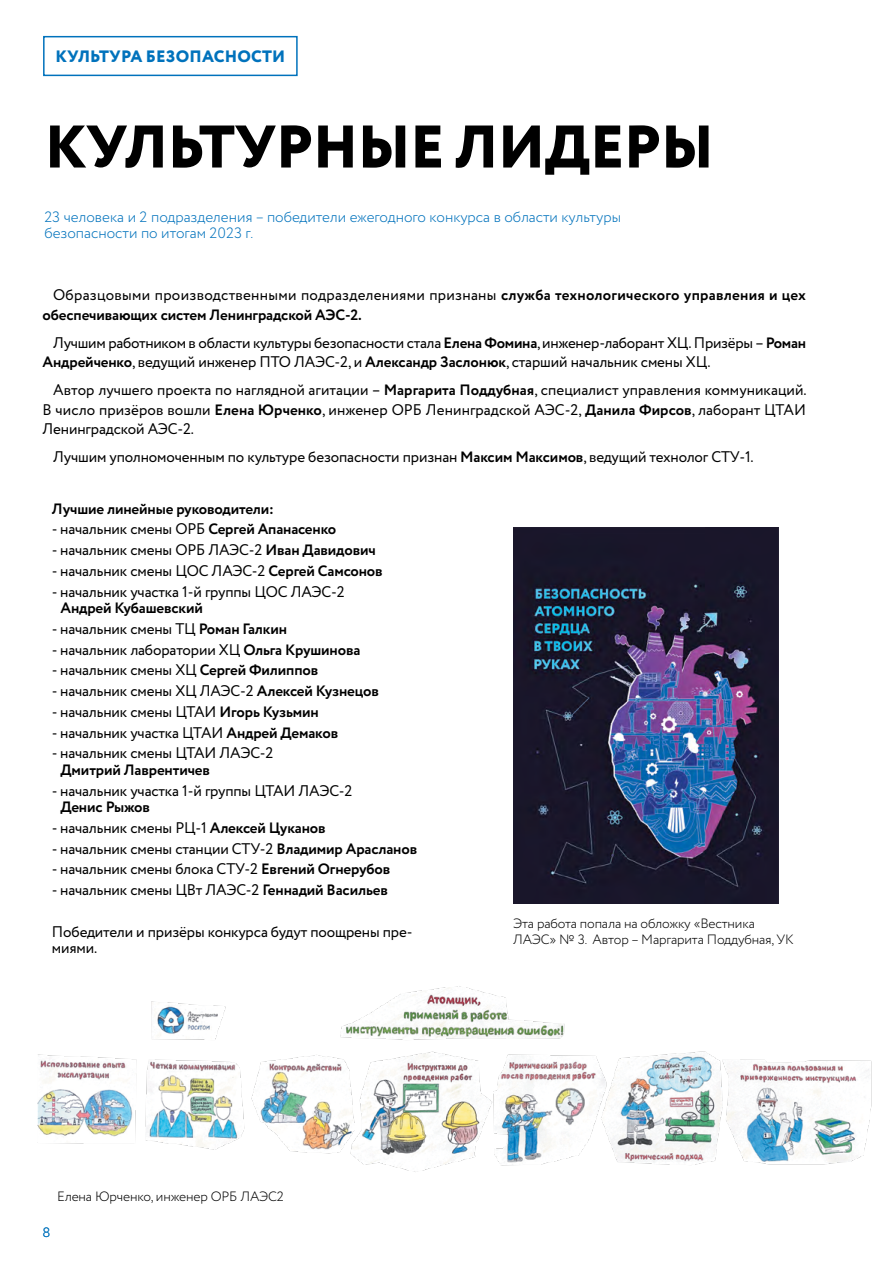
<style>
.page{position:relative;width:893px;height:1263px;background:#fff}
.page>*{position:absolute;margin:0;border:0;box-sizing:border-box;transform-origin:0 0}
.t1{font:800 60px "Circe";letter-spacing:-.01em;color:#000}
.t2{font:800 16.5px "Circe";letter-spacing:.01em;color:#0072bc}
.t3{font:15px/19.5px "Circe";letter-spacing:-.01em;color:#000}
.t4{font:700 15px/19.5px "Circe";letter-spacing:-.01em;color:#000}
.t5{font:300 15px/16.5px "Circe";color:#0072bc}
.t6{font:300 13.5px/16.2px "Circe";letter-spacing:-.01em;color:#000}
.t7{font:300 13.5px "Circe";color:#0072bc}
.s1{font-weight:400}
.s2{font-weight:700}
</style>
<div class="page">
<img style="left:513px;top:528px;width:266px;height:376px">
<div style="left:43px;top:36px;width:255px;height:40px;border:2px solid #0072bc"></div>
<img style="left:37px;top:986px;width:835px;height:186px">
<p class="t2" style="left:55px;top:45px;width:231px">КУЛЬТУРА БЕЗОПАСНОСТИ</p>
<h1 class="t1" style="left:45px;top:106px;width:671px">КУЛЬТУРНЫЕ ЛИДЕРЫ</h1>
<p class="t5" style="left:44px;top:209px;width:578px">23 человека и 2 подразделения – победители ежегодного конкурса в области культуры безопасности по итогам 2023 г.</p>
<p class="t4" style="left:43px;top:286px;width:765px;text-indent:11px"><span class="s1">Образцовыми производственными подразделениями признаны</span> служба технологического управления и цех обеспечивающих систем Ленинградской АЭС‑2.</p>
<p class="t3" style="left:43px;top:333px;width:765px;text-indent:11px">Лучшим работником в области культуры безопасности стала <span class="s2">Елена Фомина</span>, инженер-лаборант ХЦ. Призёры – <span class="s2">Роман<br>Андрейченко</span>, ведущий инженер ПТО ЛАЭС‑2, и <span class="s2">Александр Заслонюк</span>, старший начальник смены ХЦ.</p>
<p class="t3" style="left:43px;top:381px;width:766px;text-align:justify;text-indent:11px">Автор лучшего проекта по наглядной агитации – <span class="s2">Маргарита Поддубная</span>, специалист управления коммуникаций.<br>В число призёров вошли <span class="s2">Елена Юрченко</span>, инженер ОРБ Ленинградской АЭС‑2, <span class="s2">Данила Фирсов</span>, лаборант ЦТАИ Ленинградской АЭС‑2.</p>
<p class="t3" style="left:53px;top:448px;width:702px">Лучшим уполномоченным по культуре безопасности признан <span class="s2">Максим Максимов</span>, ведущий технолог СТУ‑1.</p>
<p class="t4" style="left:52px;top:499px;width:223px">Лучшие линейные руководители:</p>
<p class="t3" style="left:52px;top:520px;width:286px">- начальник смены ОРБ <span class="s2">Сергей Апанасенко</span></p>
<p class="t3" style="left:52px;top:541px;width:325px">- начальник смены ОРБ ЛАЭС-2 <span class="s2">Иван Давидович</span></p>
<p class="t3" style="left:52px;top:562px;width:332px">- начальник смены ЦОС ЛАЭС-2 <span class="s2">Сергей Самсонов</span></p>
<p class="t3" style="left:52px;top:582px;width:294px">- начальник участка 1-й группы ЦОС ЛАЭС-2</p>
<p class="t4" style="left:60px;top:599px;width:144px">Андрей Кубашевский</p>
<p class="t3" style="left:52px;top:620px;width:237px">- начальник смены ТЦ <span class="s2">Роман Галкин</span></p>
<p class="t3" style="left:52px;top:640px;width:310px">- начальник лаборатории ХЦ <span class="s2">Ольга Крушинова</span></p>
<p class="t3" style="left:52px;top:661px;width:268px">- начальник смены ХЦ <span class="s2">Сергей Филиппов</span></p>
<p class="t3" style="left:52px;top:682px;width:328px">- начальник смены ХЦ ЛАЭС-2 <span class="s2">Алексей Кузнецов</span></p>
<p class="t3" style="left:52px;top:702px;width:268px">- начальник смены ЦТАИ <span class="s2">Игорь Кузьмин</span></p>
<p class="t3" style="left:52px;top:723px;width:288px">- начальник участка ЦТАИ <span class="s2">Андрей Демаков</span></p>
<p class="t3" style="left:52px;top:744px;width:223px">- начальник смены ЦТАИ ЛАЭС-2</p>
<p class="t4" style="left:60px;top:761px;width:151px">Дмитрий Лаврентичев</p>
<p class="t3" style="left:52px;top:781px;width:302px">- начальник участка 1-й группы ЦТАИ ЛАЭС-2</p>
<p class="t4" style="left:60px;top:798px;width:91px">Денис Рыжов</p>
<p class="t3" style="left:52px;top:818px;width:275px">- начальник смены РЦ-1 <span class="s2">Алексей Цуканов</span></p>
<p class="t3" style="left:52px;top:839px;width:367px">- начальник смены станции СТУ-2 <span class="s2">Владимир Арасланов</span></p>
<p class="t3" style="left:52px;top:860px;width:340px">- начальник смены блока СТУ-2 <span class="s2">Евгений Огнерубов</span></p>
<p class="t3" style="left:52px;top:881px;width:337px">- начальник смены ЦВт ЛАЭС-2 <span class="s2">Геннадий Васильев</span></p>
<p class="t3" style="left:52px;top:924px;width:362px;line-height:16.5px">Победители и призёры конкурса будут поощрены пре&shy;миями.</p>
<p class="t6" style="left:57px;top:1188px;width:228px">Елена Юрченко, инженер ОРБ ЛАЭС2</p>
<p class="t7" style="left:43px;top:1224px;width:9px">8</p>
<p class="t6" style="left:513px;top:916px;width:282px">Эта работа попала на обложку «Вестника<br>ЛАЭС» № 3. Автор – Маргарита Поддубная, УК</p>
</div>
